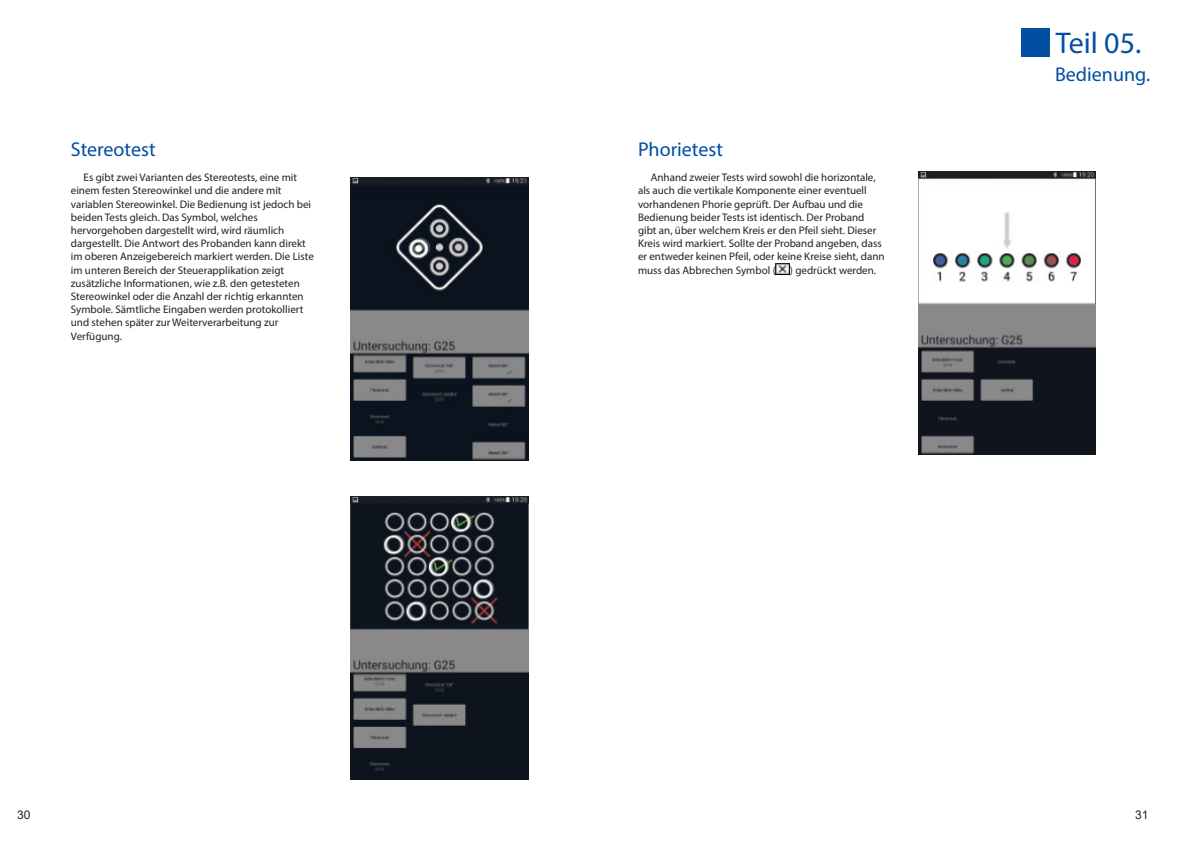
<style>
.page{position:relative;width:1191px;height:842px;background:#fff}
.page>*{position:absolute;margin:0;border:0;box-sizing:border-box;transform-origin:0 0}
.t1{font:30px "Myriad Pro";color:#024ea2}
.t2{font:20px "Myriad Pro";color:#024ea2}
.t3{font:12px "Arial";color:#231f20}
.t4{font:11px/13.2px "Myriad Pro";color:#231f20}
</style>
<div class="page">
<div style="left:1021px;top:29px;width:28px;height:28px;background:#024ea2"></div>
<img style="left:351px;top:177px;width:177px;height:284px">
<img style="left:351px;top:496px;width:177px;height:284px">
<img style="left:918px;top:171px;width:177px;height:284px">
<img style="left:776px;top:263px;width:14px;height:12px">
<h2 class="t2" style="left:71px;top:141px;width:86px">Stereotest</h2>
<p class="t4" style="left:71px;top:172px;width:244px;text-indent:13px">Es gibt zwei Varianten des Stereotests, eine mit einem festen Stereowinkel und die andere mit variablen Stereowinkel. Die Bedienung ist jedoch bei beiden Tests gleich. Das Symbol, welches hervorgehoben dargestellt wird, wird räumlich dargestellt. Die Antwort des Probanden kann direkt im oberen Anzeigebereich markiert werden. Die Liste im unteren Bereich der Steuerapplikation zeigt zusätzliche Informationen, wie z.B. den getesteten Stereowinkel oder die Anzahl der richtig erkannten Symbole. Sämtliche Eingaben werden protokolliert und stehen später zur Weiterverarbeitung zur Verfügung.</p>
<h2 class="t2" style="left:638px;top:141px;width:86px">Phorietest</h2>
<p class="t4" style="left:638px;top:172px;width:248px;text-indent:13px">Anhand zweier Tests wird sowohl die horizontale, als auch die vertikale Komponente einer eventuell vorhandenen Phorie geprüft. Der Aufbau und die Bedienung beider Tests ist identisch. Der Proband gibt an, über welchem Kreis er den Pfeil sieht. Dieser Kreis wird markiert. Sollte der Proband angeben, dass er entweder keinen Pfeil, oder keine Kreise sieht, dann muss das Abbrechen Symbol (</p>
<p class="t4" style="left:790px;top:264px;width:88px">) gedrückt werden.</p>
<h1 class="t1" style="left:1056px;top:31px;width:87px">Teil 05.</h1>
<h2 class="t2" style="left:1055px;top:66px;width:97px">Bedienung.</h2>
<p class="t3" style="left:17px;top:811px;width:15px">30</p>
<p class="t3" style="left:1135px;top:811px;width:15px">31</p>
</div>
